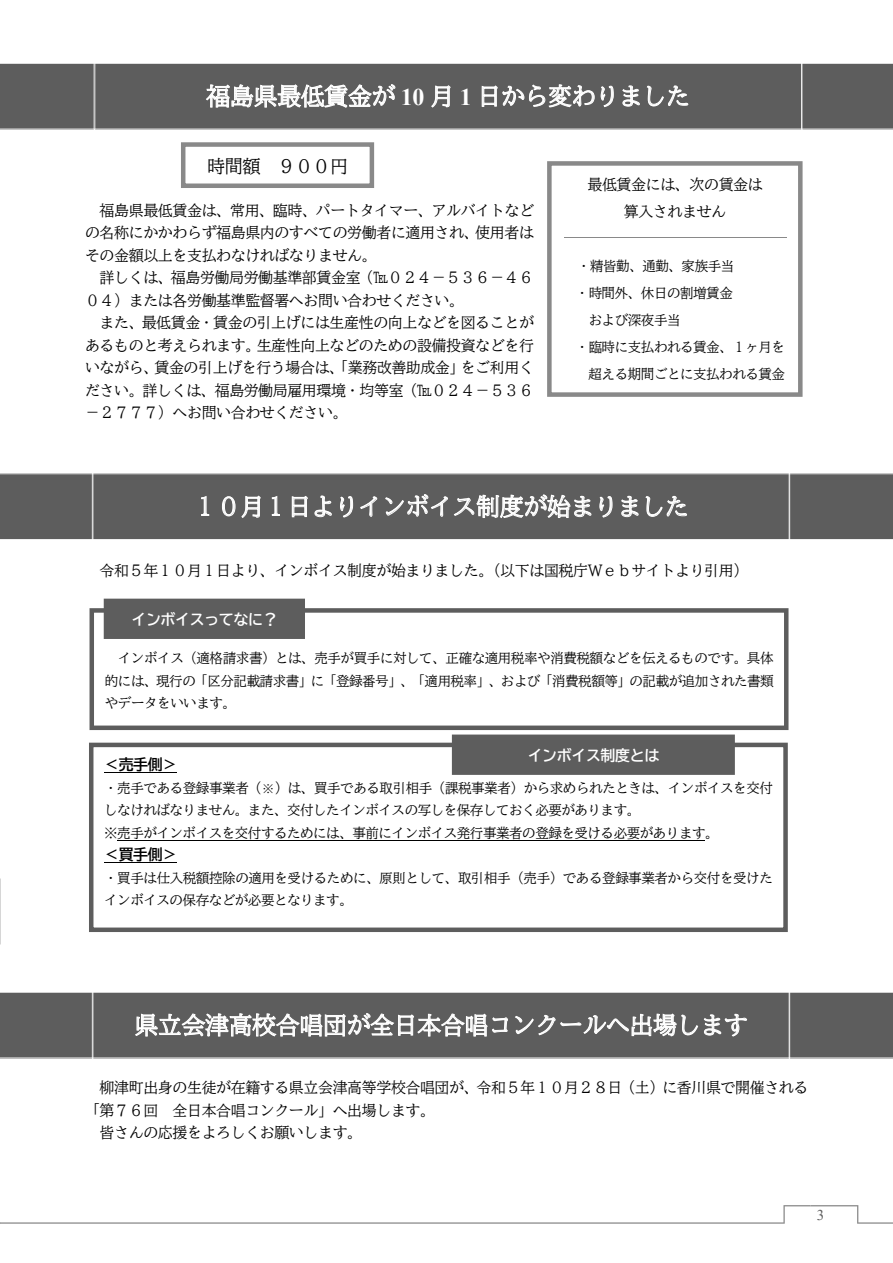
<style>
.page{position:relative;width:893px;height:1263px;background:#fff}
.page>*{position:absolute;margin:0;border:0;box-sizing:border-box;transform-origin:0 0}
.t1{font:24px "BIZ UD Mincho Medium";letter-spacing:-.015em;color:#fff}
.t2{font:18px "BIZ UD Mincho Medium";letter-spacing:-.02em;color:#000}
.t3{font:15px/22.5px "BIZ UD Mincho Medium";letter-spacing:-.025em;color:#000;text-align:justify}
.t4{font:15px "BIZ UD Gothic Bold";letter-spacing:-.025em;color:#fff}
.t5{font:15px "BIZ UD Gothic Bold";letter-spacing:-.025em;color:#000}
.t6{font:15px "Times New Roman";color:#5e5e5e}
.t7{font:13.5px/22.5px "BIZ UD Mincho Medium";letter-spacing:-.025em;color:#000}
.s1{font-family:"Times New Roman";font-weight:700}
.s2{font-family:"Times New Roman"}
</style>
<div class="page">
<svg style="left:0;top:878px;width:1px;height:67px"></svg>
<svg style="left:0;top:1205px;width:893px;height:19px"></svg>
<svg style="left:89px;top:743px;width:699px;height:189px"></svg>
<hr style="left:104px;top:772px;width:73px;height:1px;background:#000">
<hr style="left:117px;top:840px;width:588px;height:1px;background:#000">
<hr style="left:104px;top:862px;width:73px;height:1px;background:#000">
<div style="left:0;top:63px;width:893px;height:67px;background:#5d5d5d"></div>
<svg style="left:206px;top:84px;width:189px;height:24px;background:#a2a2a2"></svg>
<svg style="left:431px;top:85px;width:20px;height:23px"></svg>
<svg style="left:482px;top:84px;width:113px;height:24px;background:#898989"></svg>
<svg style="left:601px;top:86px;width:13px;height:21px"></svg>
<svg style="left:622px;top:85px;width:18px;height:22px"></svg>
<svg style="left:647px;top:85px;width:41px;height:21px"></svg>
<svg style="left:181px;top:142px;width:193px;height:46px"></svg>
<svg style="left:547px;top:161px;width:255px;height:236px"></svg>
<hr style="left:564px;top:237px;width:222px;height:1px;background:#898989">
<div style="left:0;top:473px;width:893px;height:67px;background:#5d5d5d"></div>
<svg style="left:201px;top:496px;width:8px;height:20px"></svg>
<svg style="left:222px;top:496px;width:39px;height:22px"></svg>
<svg style="left:272px;top:496px;width:8px;height:20px"></svg>
<svg style="left:292px;top:496px;width:16px;height:21px"></svg>
<svg style="left:315px;top:473px;width:17px;height:67px"></svg>
<svg style="left:340px;top:496px;width:13px;height:22px"></svg>
<svg style="left:360px;top:496px;width:17px;height:21px"></svg>
<svg style="left:385px;top:494px;width:63px;height:23px"></svg>
<svg style="left:454px;top:494px;width:137px;height:24px;background:#939393"></svg>
<svg style="left:599px;top:496px;width:13px;height:22px"></svg>
<svg style="left:621px;top:496px;width:18px;height:21px"></svg>
<svg style="left:645px;top:496px;width:42px;height:21px"></svg>
<svg style="left:90px;top:608px;width:698px;height:122px"></svg>
<div style="left:104px;top:599px;width:201px;height:40px;background:#5d5d5d"></div>
<div style="left:452px;top:734px;width:283px;height:41px;background:#5d5d5d"></div>
<svg style="left:0;top:992px;width:893px;height:67px;background:#636363"></svg>
<svg style="left:135px;top:1013px;width:373px;height:23px;background:#979797"></svg>
<svg style="left:515px;top:1001px;width:183px;height:35px;background:#737373"></svg>
<svg style="left:704px;top:1014px;width:43px;height:22px"></svg>
<h1 class="t1" style="left:206px;top:84px;width:485px">福島県最低賃金が <span class="s1">10</span> 月 <span class="s1">1</span> 日から変わりました</h1>
<p class="t2" style="left:207px;top:157px;width:143px">時間額 ９００円</p>
<p class="t3" style="left:85px;top:199px;width:450px;text-indent:15px">福島県最低賃金は、常用、臨時、パートタイマー、アルバイトなどの名称にかかわらず福島県内のすべての労働者に適用され、使用者はその金額以上を支払わなければなりません。</p>
<p class="t3" style="left:85px;top:266px;width:450px;text-indent:15px">詳しくは、福島労働局労働基準部賃金室（℡０２４－５３６－４６<br>０４）または各労働基準監督署へお問い合わせください。</p>
<p class="t3" style="left:85px;top:311px;width:450px;text-indent:15px">また、最低賃金・賃金の引上げには生産性の向上などを図ることがあるものと考えられます。生産性向上などのための設備投資などを行いながら、賃金の引上げを行う場合は、「業務改善助成金」をご利用ください。詳しくは、福島労働局雇用環境・均等室（℡０２４－５３６－２７７７）へお問い合わせください。</p>
<p class="t3" style="left:587px;top:171px;width:177px;line-height:27px;text-align:center">最低賃金には、次の賃金は算入されません</p>
<p class="t7" style="left:577px;top:254px;width:159px">・精皆勤、通勤、家族手当</p>
<p class="t7" style="left:576px;top:281px;width:159px">・時間外、休日の割増賃金</p>
<p class="t7" style="left:589px;top:308px;width:93px">および深夜手当</p>
<p class="t7" style="left:576px;top:335px;width:211px">・臨時に支払われる賃金、１ヶ月を</p>
<p class="t7" style="left:588px;top:362px;width:198px">超える期間ごとに支払われる賃金</p>
<h1 class="t1" style="left:193px;top:494px;width:497px">１０月１日よりインボイス制度が始まりました</h1>
<p class="t3" style="left:100px;top:559px;width:650px">令和５年１０月１日より、インボイス制度が始まりました。（以下は国税庁Ｗｅｂサイトより引用）</p>
<p class="t4" style="left:131px;top:611px;width:148px">インボイスってなに？</p>
<p class="t7" style="left:105px;top:647px;width:670px;text-align:justify;text-indent:13px">インボイス（適格請求書）とは、売手が買手に対して、正確な適用税率や消費税額などを伝えるものです。具体的には、現行の「区分記載請求書」に「登録番号」、「適用税率」、および「消費税額等」の記載が追加された書類やデータをいいます。</p>
<p class="t4" style="left:528px;top:747px;width:133px">インボイス制度とは</p>
<p class="t5" style="left:104px;top:757px;width:75px">＜売手側＞</p>
<p class="t7" style="left:104px;top:776px;width:670px">・売手である登録事業者（<span class="s2">※</span>）は、買手である取引相手（課税事業者）から求められたときは、インボイスを交付しなければなりません。また、交付したインボイスの写しを保存しておく必要があります。<br>※売手がインボイスを交付するためには、事前にインボイス発行事業者の登録を受ける必要があります。</p>
<p class="t5" style="left:104px;top:847px;width:75px">＜買手側＞</p>
<p class="t7" style="left:104px;top:866px;width:670px">・買手は仕入税額控除の適用を受けるために、原則として、取引相手（売手）である登録事業者から交付を受けたインボイスの保存などが必要となります。</p>
<h1 class="t1" style="left:134px;top:1013px;width:615px">県立会津高校合唱団が全日本合唱コンクールへ出場します</h1>
<p class="t3" style="left:100px;top:1076px;width:710px">柳津町出身の生徒が在籍する県立会津高等学校合唱団が、令和５年１０月２８日（土）に香川県で開催される</p>
<p class="t3" style="left:85px;top:1099px;width:352px">「第７６回 全日本合唱コンクール」へ出場します。</p>
<p class="t3" style="left:100px;top:1121px;width:264px">皆さんの応援をよろしくお願いします。</p>
<p class="t6" style="left:817px;top:1205px;width:9px">3</p>
</div>
